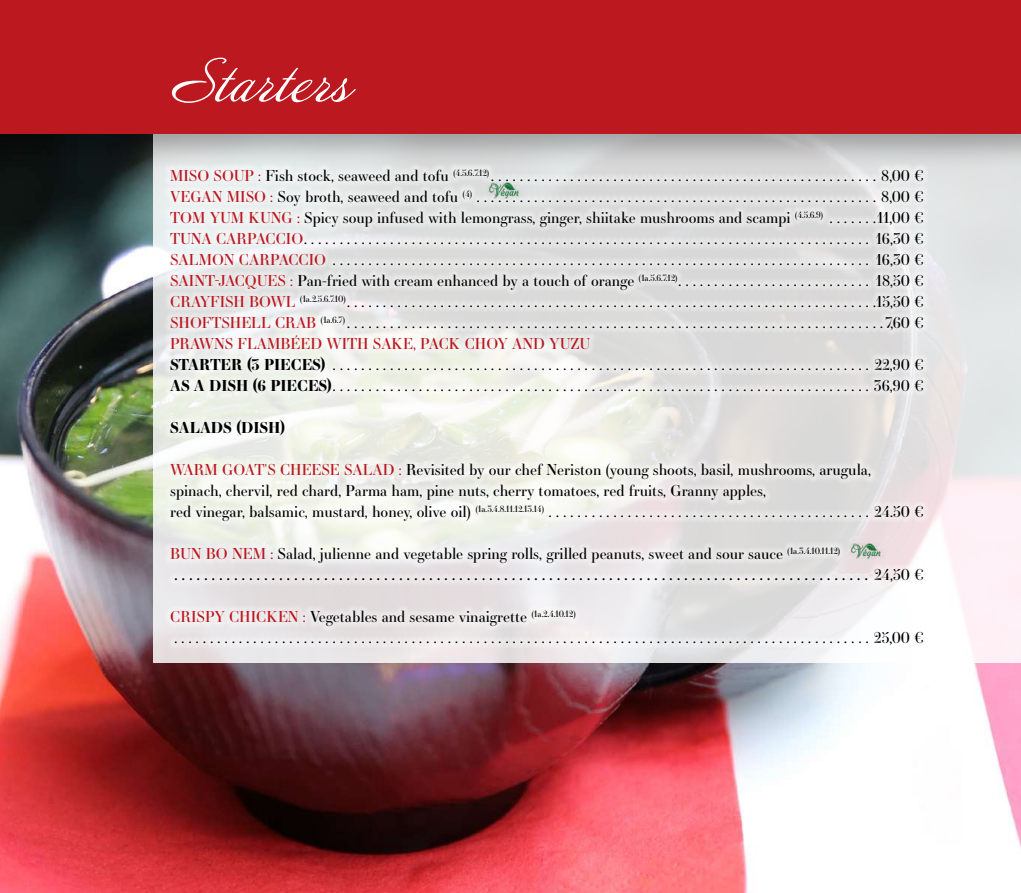
<style>
.page{position:relative;width:1021px;height:893px;background:#fff}
.page>*{position:absolute;margin:0;border:0;box-sizing:border-box;transform-origin:0 0}
.t1{font:54px "Annabelle JF";color:#fff}
.t2{font:15px/21px "Essonnes Display";color:#000}
.t3{font:700 15px/21px "Essonnes Display";color:#000}
.s1{color:#bb1820}
.s2{font-weight:700}
.s3{font-weight:400;color:#bb1820}
.s4{font-weight:400}
</style>
<div class="page">
<img style="left:0;top:170px;width:1020px;height:723px">
<svg style="left:153px;top:170px;width:867px;height:492px;fill:#e8e7e8"></svg>
<div style="left:0;top:0;width:1020px;height:170px;background:#000;opacity:.3"></div>
<div style="left:0;top:0;width:1020px;height:133px;background:#bb1820"></div>
<svg style="left:163px;top:162px;width:765px;height:490px"></svg>
<img style="left:481px;top:183px;width:72px;height:15px">
<img style="left:843px;top:543px;width:72px;height:16px">
<h1 class="t1" style="left:170px;top:48px;width:182px">Starters</h1>
<p class="t2" style="left:170px;top:164px;width:755px"><span class="s1">MISO SOUP :</span> Fish stock, seaweed and tofu <sup>(4.5.6.7.12)</sup> . . . . . . . . . . . . . . . . . . . . . . . . . . . . . . . . . . . . . . . . . . . . . . . . . . . . . . 8,00 € <span class="s1">VEGAN MISO :</span> Soy broth, seaweed and tofu <sup>(4)</sup> . . . . . . . . . . . . . . . . . . . . . . . . . . . . . . . . . . . . . . . . . . . . . . . . . . . . . . . 8,00 € <span class="s1">TOM YUM KUNG :</span> Spicy soup infused with lemongrass, ginger, shiitake mushrooms and scampi <sup>(4.5.6.9)</sup> . . . . . . 11,00 € <span class="s1">TUNA CARPACCIO</span> . . . . . . . . . . . . . . . . . . . . . . . . . . . . . . . . . . . . . . . . . . . . . . . . . . . . . . . . . . . . . . . . . . . . . . . . . . . . . . . 16,30 € <span class="s1">SALMON CARPACCIO</span> . . . . . . . . . . . . . . . . . . . . . . . . . . . . . . . . . . . . . . . . . . . . . . . . . . . . . . . . . . . . . . . . . . . . . . . . . . . 16,30 € <span class="s1">SAINT-JACQUES :</span> Pan-fried with cream enhanced by a touch of orange <sup>(1a.5.6.7.12)</sup> . . . . . . . . . . . . . . . . . . . . . . . . . . . 18,50 € <span class="s1">CRAYFISH BOWL</span> <sup>(1a.2.5.6.7.10)</sup> . . . . . . . . . . . . . . . . . . . . . . . . . . . . . . . . . . . . . . . . . . . . . . . . . . . . . . . . . . . . . . . . . . . . . . . . . 15,50 € <span class="s1">SHOFTSHELL CRAB</span> <sup>(1a.6.7)</sup> . . . . . . . . . . . . . . . . . . . . . . . . . . . . . . . . . . . . . . . . . . . . . . . . . . . . . . . . . . . . . . . . . . . . . . . . . . 7,60 € <span class="s1">PRAWNS FLAMBÉED WITH SAKE, PACK CHOY AND YUZU<br></span><span class="s2">STARTER (3 PIECES)</span> . . . . . . . . . . . . . . . . . . . . . . . . . . . . . . . . . . . . . . . . . . . . . . . . . . . . . . . . . . . . . . . . . . . . . . . . . . . 22,90 € <span class="s2">AS A DISH (6 PIECES)</span> . . . . . . . . . . . . . . . . . . . . . . . . . . . . . . . . . . . . . . . . . . . . . . . . . . . . . . . . . . . . . . . . . . . . . . . . . . . 36,90 €</p>
<p class="t3" style="left:170px;top:416px;width:117px">SALADS (DISH)</p>
<p class="t2" style="left:170px;top:458px;width:755px"><span class="s1">WARM GOAT'S CHEESE SALAD :</span> Revisited by our chef Neriston (young shoots, basil, mushrooms, arugula, spinach, chervil, red chard, Parma ham, pine nuts, cherry tomatoes, red fruits, Granny apples,<br>red vinegar, balsamic, mustard, honey, olive oil) <sup>(1a.3.4.8.11.12.13.14)</sup> . . . . . . . . . . . . . . . . . . . . . . . . . . . . . . . . . . . . . . . . . . . . . 24.50 €</p>
<p class="t3" style="left:170px;top:542px;width:755px"><span class="s3">BUN BO NEM :</span> <span class="s4">Salad, julienne and vegetable spring rolls, grilled peanuts, sweet and sour sauce</span> <sup>(1a.3.4.10.11.12)<br></sup>. . . . . . . . . . . . . . . . . . . . . . . . . . . . . . . . . . . . . . . . . . . . . . . . . . . . . . . . . . . . . . . . . . . . . . . . . . . . . . . . . . . . . . . . . . . . . <span class="s4">24,50 €</span></p>
<p class="t2" style="left:170px;top:605px;width:755px"><span class="s1">CRISPY CHICKEN :</span> Vegetables and sesame vinaigrette <sup>(1a.2.4.10.12) </sup>.................................................................................................25,00 €</p>
</div>
